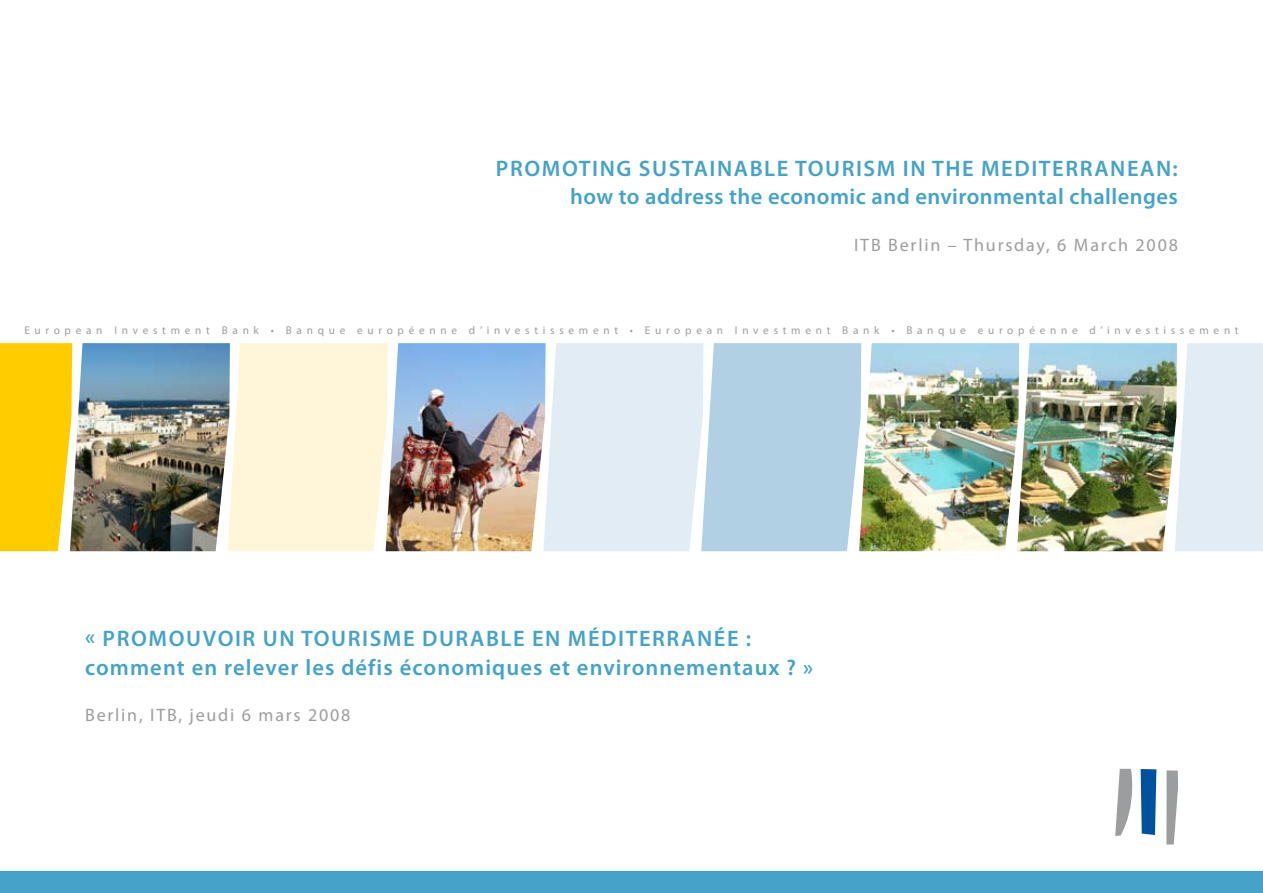
<style>
.page{position:relative;width:1263px;height:893px;background:#fff}
.page>*{position:absolute;margin:0;border:0;box-sizing:border-box;transform-origin:0 0}
.t1{font:600 22.5px/28.5px "Myriad Pro";letter-spacing:.07em;color:#45a2c9;text-align:right}
.t2{font:600 22.5px/28.5px "Myriad Pro";letter-spacing:.05em;color:#45a2c9}
.t3{font:18px "Myriad Pro";letter-spacing:.1em;color:#9c9d9f}
.t4{font:11.25px "Myriad Pro";letter-spacing:.42em;color:#9c9d9f}
</style>
<div class="page">
<div style="left:0;top:872px;width:1263px;height:21px;background:#45a2c9"></div>
<img style="left:0;top:343px;width:859px;height:208px">
<img style="left:859px;top:343px;width:316px;height:208px">
<svg style="left:1175px;top:343px;width:88px;height:208px"></svg>
<svg style="left:1115px;top:769px;width:17px;height:67px"></svg>
<svg style="left:1141px;top:769px;width:15px;height:66px"></svg>
<svg style="left:1166px;top:770px;width:12px;height:74px"></svg>
<p class="t1" style="left:496px;top:153px;width:683px">Promoting sustainable tourism in the Mediterranean: how to address the economic and environmental challenges</p>
<p class="t3" style="left:854px;top:234px;width:325px">ITB Berlin – Thursday, 6 March 2008</p>
<p class="t4" style="left:24px;top:323px;width:1216px">European Investment Bank • Banque européenne d’investissement • European Investment Bank • Banque européenne d’investissement</p>
<p class="t2" style="left:85px;top:624px;width:730px;text-indent:629px">ÉE : comment en relever les défis économiques et environnementaux ? »</p>
<p class="t3" style="left:85px;top:704px;width:267px">Berlin, ITB, jeudi 6 mars 2008</p>
<p class="t1" style="left:85px;top:624px;width:49px">« PROMOU</p>
<p class="t1" style="left:203px;top:624px;width:29px">VOIR</p>
<p class="t1" style="left:263px;top:624px;width:54px">UN TOURISME</p>
<p class="t1" style="left:422px;top:624px;width:16px">DURABLE</p>
<p class="t1" style="left:532px;top:624px;width:84px">EN MÉDITERRAN</p>
</div>
